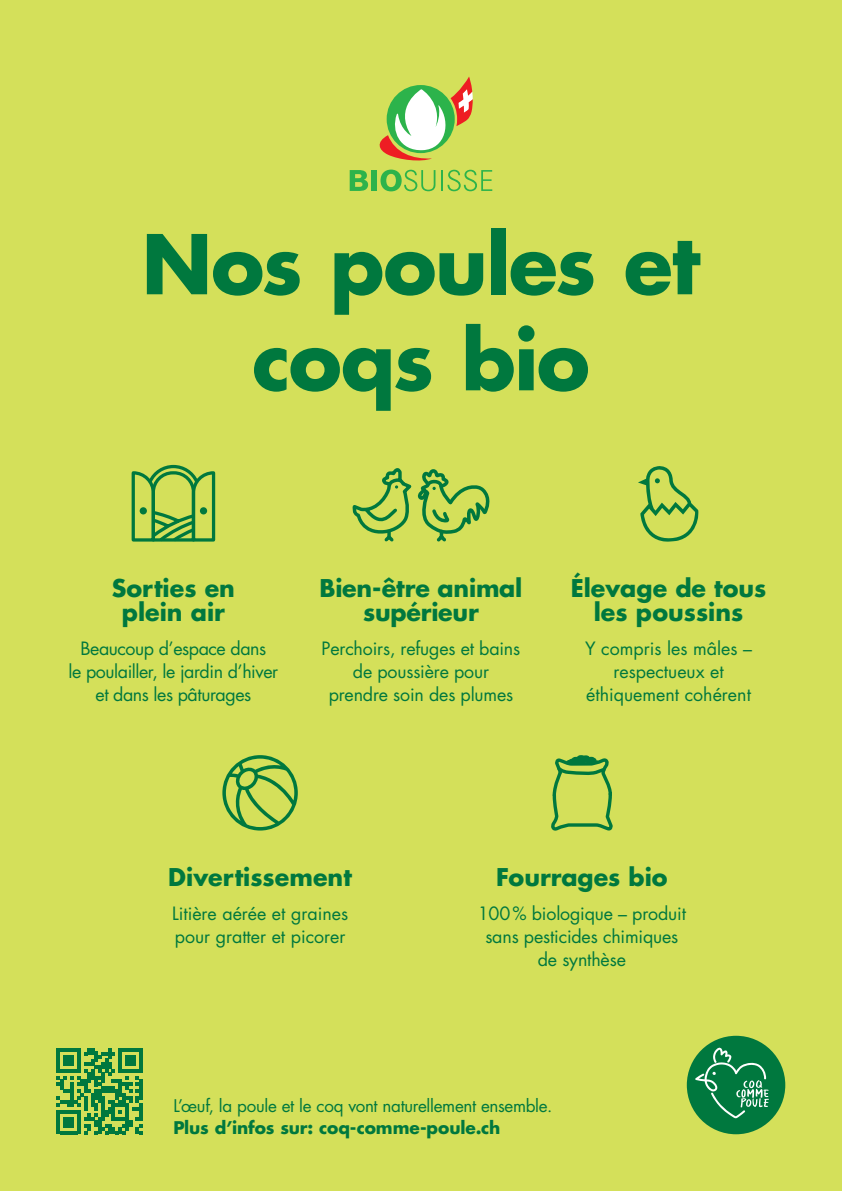
<style>
.page{position:relative;width:842px;height:1191px;background:#d4e05a}
.page>*{position:absolute;margin:0;border:0;box-sizing:border-box;transform-origin:0 0}
.t1{font:700 80px/96px "Futura Std";letter-spacing:-.02em;color:#00783e;text-align:center}
.t2{font:700 23.8px/23.8px "Futura Std";color:#00783e;text-align:center}
.t3{font:17.9px/23px "Futura Std";letter-spacing:-.01em;color:#00783e;text-align:center}
.t4{font:17px "Futura Std";letter-spacing:-.02em;color:#00783e}
.t5{font:700 17px "Futura Std";letter-spacing:-.005em;color:#00783e}
</style>
<div class="page">
<svg style="left:350px;top:170px;width:18px;height:21px"></svg>
<div style="left:372px;top:170px;width:5px;height:21px;background:#2cb34b"></div>
<svg style="left:380px;top:170px;width:55px;height:21px"></svg>
<hr style="left:441px;top:170px;width:2px;height:21px;background:#2cb34b">
<svg style="left:447px;top:170px;width:45px;height:21px"></svg>
<svg style="left:379px;top:76px;width:94px;height:85px"></svg>
<svg style="left:57px;top:1048px;width:86px;height:86px"></svg>
<div style="left:687px;top:1035px;width:98px;height:99px;background:#00783e;border-radius:50%"></div>
<svg style="left:695px;top:1047px;width:74px;height:71px"></svg>
<svg style="left:132px;top:465px;width:83px;height:76px"></svg>
<svg style="left:638px;top:466px;width:61px;height:76px"></svg>
<svg style="left:551px;top:755px;width:62px;height:75px"></svg>
<svg style="left:222px;top:755px;width:76px;height:75px"></svg>
<svg style="left:353px;top:468px;width:58px;height:73px"></svg>
<svg style="left:418px;top:469px;width:71px;height:72px"></svg>
<h1 class="t1" style="left:142px;top:215px;width:560px">Nos poules et coqs bio</h1>
<h2 class="t2" style="left:112px;top:576px;width:125px">Sorties en plein air</h2>
<p class="t3" style="left:69px;top:637px;width:211px">Beaucoup d’espace dans<br>le poulailler, le jardin d’hiver et dans les pâturages</p>
<h2 class="t2" style="left:319px;top:576px;width:204px">Bien-être animal supérieur</h2>
<p class="t3" style="left:322px;top:637px;width:200px">Perchoirs, refuges et bains de poussière pour prendre soin des plumes</p>
<h2 class="t2" style="left:571px;top:576px;width:197px">Élevage de tous les poussins</h2>
<p class="t3" style="left:585px;top:637px;width:168px">Y compris les mâles – respectueux et éthiquement cohérent</p>
<h2 class="t2" style="left:168px;top:865px;width:185px">Divertissement</h2>
<p class="t3" style="left:172px;top:902px;width:178px;text-align:left">Litière aérée et graines pour gratter et picorer</p>
<h2 class="t2" style="left:496px;top:865px;width:173px">Fourrages bio</h2>
<p class="t3" style="left:478px;top:902px;width:210px">100% biologique – produit sans pesticides chimiques de synthèse</p>
<p class="t4" style="left:173px;top:1094px;width:380px">L’œuf, la poule et le coq vont naturellement ensemble.</p>
<p class="t5" style="left:173px;top:1116px;width:329px">Plus d’infos sur: coq-comme-poule.ch</p>
</div>
